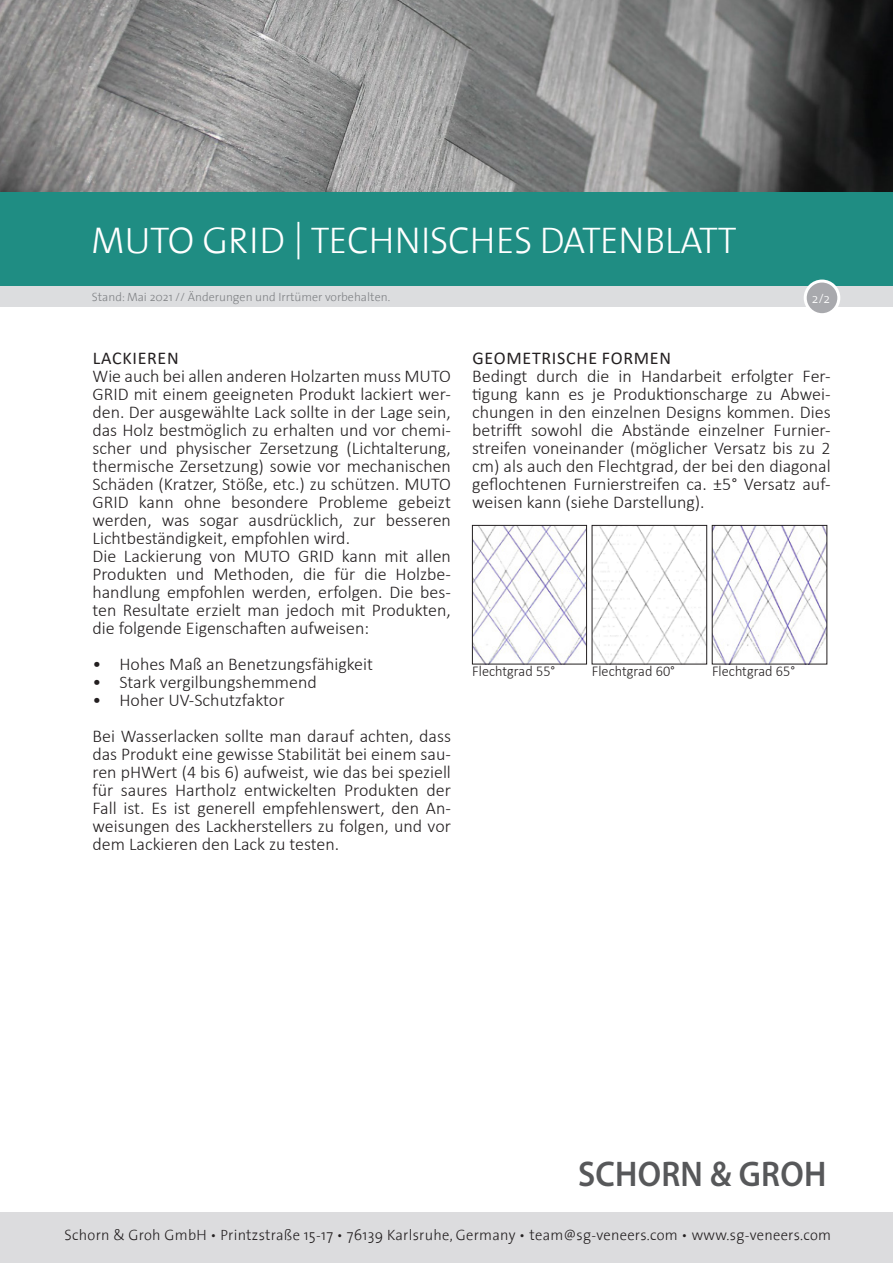
<style>
.page{position:relative;width:893px;height:1263px;background:#fff}
.page>*{position:absolute;margin:0;border:0;box-sizing:border-box;transform-origin:0 0}
.t1{font:300 37.5px "The Sans";letter-spacing:-.01em;color:#fff}
.t2{font:600 35.85px "Myriad Pro";letter-spacing:.005em;color:#57585a;scale:.93 1}
.t3{font:300 18px/18px "Calibri";color:#231f20}
.t4{font:18px "Calibri";letter-spacing:.04em;color:#231f20}
.t5{font:300 15px "The Sans";letter-spacing:.02em;color:#231f20}
.t6{font:300 15px "Calibri";letter-spacing:.005em;color:#231f20;scale:.95 1}
.t7{font:300 13.5px "The Sans";color:#fff}
.t8{font:300 12px "The Sans";color:#808285}
</style>
<div class="page">
<div style="left:0;top:1212px;width:893px;height:51px;background:#dcdcde"></div>
<img style="left:0;top:0;width:893px;height:193px">
<img style="left:474px;top:527px;width:111px;height:135px">
<div style="left:472px;top:525px;width:115px;height:139px;border:1px solid #231f20"></div>
<img style="left:594px;top:527px;width:111px;height:135px">
<div style="left:592px;top:525px;width:115px;height:139px;border:1px solid #231f20"></div>
<img style="left:714px;top:527px;width:111px;height:135px">
<div style="left:712px;top:525px;width:115px;height:139px;border:1px solid #231f20"></div>
<div style="left:0;top:193px;width:893px;height:93px;background:#1f8d83"></div>
<div style="left:0;top:286px;width:893px;height:21px;background:#dcdddf"></div>
<div style="left:805px;top:281px;width:34px;height:34px;background:#a8a9ad;border-radius:50%"></div>
<div style="left:804px;top:280px;width:36px;height:36px;border:3px solid #fff;border-radius:50%"></div>
<h1 class="t1" style="left:91px;top:209px;width:647px">MUTO GRID | TECHNISCHES DATENBLATT</h1>
<p class="t8" style="left:92px;top:287px;width:300px">Stand: Mai 2021 // Änderungen und Irrtümer vorbehalten.</p>
<p class="t7" style="left:812px;top:287px;width:20px">2/2</p>
<p class="t4" style="left:93px;top:345px;width:87px">LACKIEREN</p>
<p class="t3" style="left:92px;top:367px;width:360px">Wie auch bei allen anderen Holzarten muss MUTO GRID mit einem geeigneten Produkt lackiert wer&shy;den. Der ausgewählte Lack sollte in der Lage sein, das Holz bestmöglich zu erhalten und vor chemi&shy;scher und physischer Zersetzung (Lichtalterung, thermische Zersetzung) sowie vor mechanischen Schäden (Kratzer, Stöße, etc.) zu schützen. MUTO GRID kann ohne besondere Probleme gebeizt werden, was sogar ausdrücklich, zur besseren Lichtbeständigkeit, empfohlen wird.<br>Die Lackierung von MUTO GRID kann mit allen Produkten und Methoden, die für die Holzbe&shy;handlung empfohlen werden, erfolgen. Die bes&shy;ten Resultate erzielt man jedoch mit Produkten, die folgende Eigenschaften aufweisen:</p>
<p class="t3" style="left:92px;top:655px;width:282px">• Hohes Maß an Benetzungsfähigkeit</p>
<p class="t3" style="left:92px;top:673px;width:226px">• Stark vergilbungshemmend</p>
<p class="t3" style="left:92px;top:682px;width:360px;line-height:36px">• Hoher UV-Schutzfaktor<br>Bei Wasserlacken sollte man darauf achten, dass</p>
<p class="t3" style="left:92px;top:745px;width:360px;text-align:justify">das Produkt eine gewisse Stabilität bei einem sau&shy;ren pHWert (4 bis 6) aufweist, wie das bei speziell für saures Hartholz entwickelten Produkten der Fall ist. Es ist generell empfehlenswert, den An&shy;weisungen des Lackherstellers zu folgen, und vor dem Lackieren den Lack zu testen.</p>
<p class="t4" style="left:473px;top:345px;width:200px">GEOMETRISCHE FORMEN</p>
<p class="t3" style="left:472px;top:367px;width:360px;text-align:justify">Bedingt durch die in Handarbeit erfolgter Fer&shy;tigung kann es je Produktionscharge zu Abwei&shy;chungen in den einzelnen Designs kommen. Dies betrifft sowohl die Abstände einzelner Furnier&shy;streifen voneinander (möglicher Versatz bis zu 2 cm) als auch den Flechtgrad, der bei den diagonal geflochtenen Furnierstreifen ca. ±5° Versatz auf&shy;weisen kann (siehe Darstellung).</p>
<p class="t6" style="left:472px;top:661px;width:89px">Flechtgrad 55°</p>
<p class="t6" style="left:592px;top:661px;width:89px">Flechtgrad 60°</p>
<p class="t6" style="left:712px;top:661px;width:89px">Flechtgrad 65°</p>
<h2 class="t2" style="left:578px;top:1151px;width:268px">SCHORN &amp; GROH</h2>
<p class="t5" style="left:64px;top:1222px;width:768px">Schorn &amp; Groh GmbH • Printzstraße 15-17 • 76139 Karlsruhe, Germany • team@sg-veneers.com • www.sg-veneers.com</p>
</div>
